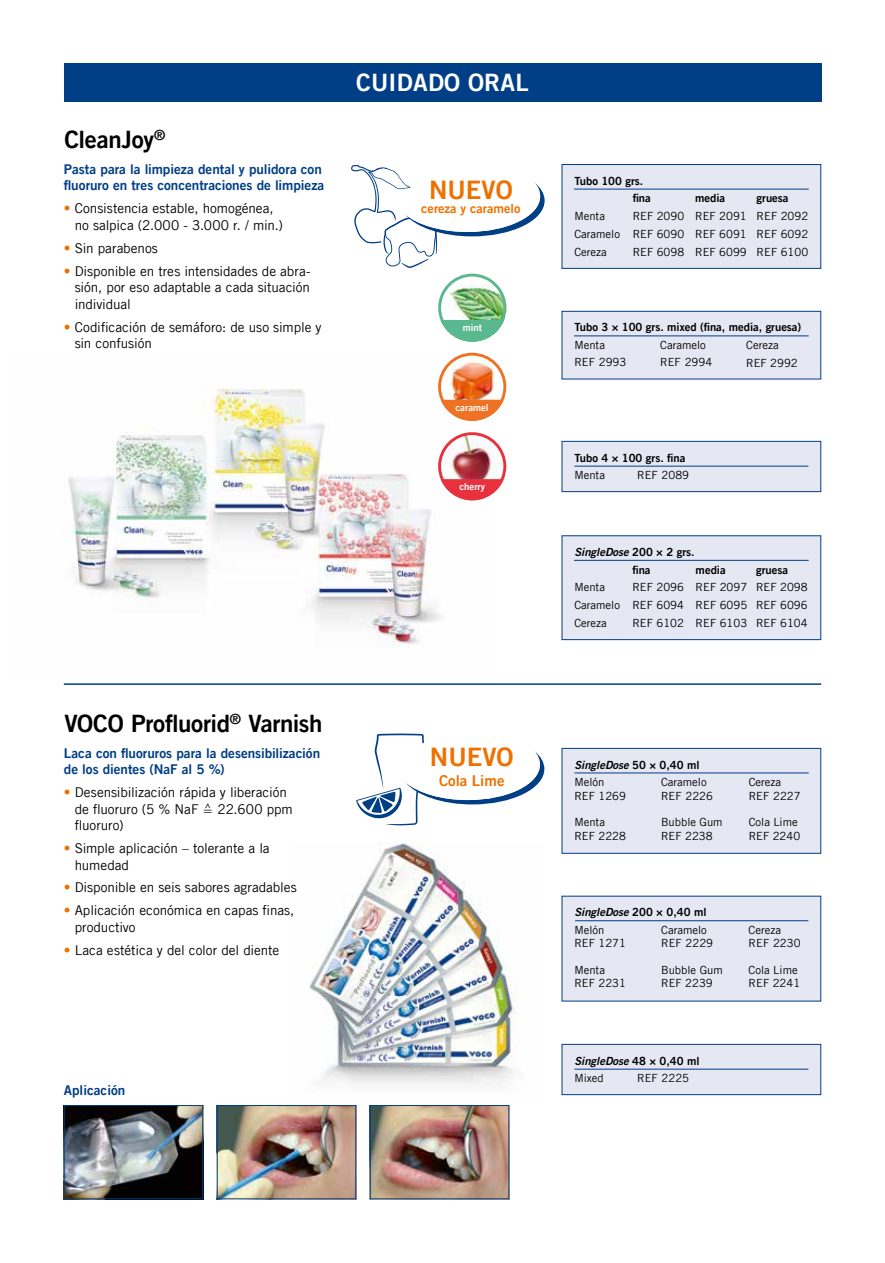
<style>
.page{position:relative;width:885px;height:1263px;background:#fff}
.page>*{position:absolute;margin:0;border:0;box-sizing:border-box;transform-origin:0 0}
.t1{font:25.5px "Trade Gothic LT Com Bd 2";color:#ee7100}
.t2{font:24px "Trade Gothic LT Com Bd 2";letter-spacing:-.015em;color:#000}
.t3{font:24px "Trade Gothic LT Com Bd 2";letter-spacing:.01em;color:#fff}
.t4{font:15px "Trade Gothic LT Com Bd 2";color:#ee7100}
.t5{font:13.5px/16.5px "Trade Gothic LT Com";letter-spacing:-.005em;color:#000}
.t6{font:13.5px/16.5px "Trade Gothic LT Com Bd 2";color:#003e85}
.t7{font:12.75px "Trade Gothic LT Com Bd 2";color:#ee7100}
.t8{font:11.25px/17.7px "Trade Gothic LT Com";color:#000}
.t9{font:11.25px "Trade Gothic LT Com Bd 2";color:#000}
.t10{font:11.25px "Trade Gothic LT Com Bd 2 Obl";color:#000}
.t11{font:9.6px "Trade Gothic LT Com Bd 2";color:#fff}
.s1{color:#ee7100}
.s2{font-family:"Lucida Sans Unicode"}
.s3{font-family:"Trade Gothic LT Com Bd 2"}
</style>
<div class="page">
<img style="left:68px;top:355px;width:424px;height:292px">
<svg style="left:438px;top:353px;width:68px;height:68px"></svg>
<img style="left:441px;top:359px;width:59px;height:41px">
<div style="left:438px;top:353px;width:68px;height:68px;border:3px solid #ee7224;border-radius:50%"></div>
<svg style="left:440px;top:400px;width:63px;height:21px"></svg>
<img style="left:438px;top:432px;width:68px;height:63px">
<svg style="left:440px;top:479px;width:63px;height:21px"></svg>
<div style="left:438px;top:432px;width:68px;height:68px;border:3px solid #e7323e;border-radius:50%"></div>
<svg style="left:438px;top:274px;width:68px;height:68px"></svg>
<img style="left:445px;top:284px;width:61px;height:36px">
<div style="left:438px;top:274px;width:68px;height:68px;border:3px solid #59b88e;border-radius:50%"></div>
<svg style="left:440px;top:320px;width:64px;height:22px"></svg>
<img style="left:309px;top:843px;width:208px;height:242px">
<img style="left:66px;top:1107px;width:135px;height:90px">
<div style="left:64px;top:1105px;width:139px;height:94px;border:1px solid #003e85"></div>
<img style="left:219px;top:1107px;width:135px;height:90px">
<div style="left:217px;top:1105px;width:139px;height:94px;border:1px solid #003e85"></div>
<img style="left:372px;top:1107px;width:135px;height:90px">
<div style="left:370px;top:1105px;width:139px;height:94px;border:1px solid #003e85"></div>
<div style="left:561px;top:441px;width:260px;height:51px;background:#e5e7f3;border:1px solid #003e85"></div>
<hr style="left:574px;top:466px;width:234px;height:1px;background:#003e85">
<div style="left:64px;top:64px;width:757px;height:38px;background:#003e85"></div>
<div style="left:561px;top:1044px;width:260px;height:51px;background:#e5e7f3;border:1px solid #003e85"></div>
<hr style="left:574px;top:1069px;width:234px;height:1px;background:#003e85">
<div style="left:561px;top:748px;width:260px;height:106px;background:#e5e7f3;border:1px solid #003e85"></div>
<hr style="left:574px;top:772px;width:234px;height:1px;background:#003e85">
<div style="left:561px;top:896px;width:260px;height:105px;background:#e5e7f3"></div>
<hr style="left:575px;top:920px;width:233px;height:1px;background:#003e85">
<svg style="left:356px;top:733px;width:188px;height:92px"></svg>
<hr style="left:64px;top:683px;width:757px;height:2px;background:#003e85">
<div style="left:561px;top:164px;width:260px;height:105px;background:#e5e7f3;border:1px solid #003e85"></div>
<hr style="left:574px;top:189px;width:234px;height:1px;background:#003e85">
<svg style="left:351px;top:165px;width:193px;height:103px"></svg>
<div style="left:561px;top:311px;width:260px;height:68px;background:#e5e7f3;border:1px solid #003e85"></div>
<hr style="left:574px;top:335px;width:234px;height:1px;background:#003e85">
<div style="left:561px;top:535px;width:260px;height:105px;background:#e5e7f3;border:1px solid #003e85"></div>
<hr style="left:574px;top:560px;width:234px;height:1px;background:#003e85">
<h2 class="t2" style="left:64px;top:125px;width:102px">CleanJoy<sup>®</sup></h2>
<p class="t6" style="left:64px;top:161px;width:262px">Pasta para la limpieza dental y pulidora con fluoruro en tres concentraciones de limpieza</p>
<p class="t5" style="left:75px;top:200px;width:210px;text-indent:-11px"><span class="s1">•</span> Consistencia estable, homogénea, no salpica (2.000 - 3.000 r. / min.)</p>
<p class="t5" style="left:64px;top:239px;width:96px"><span class="s1">•</span> Sin parabenos</p>
<p class="t5" style="left:75px;top:262px;width:237px;text-align:justify;text-indent:-11px"><span class="s1">•</span> Disponible en tres intensidades de abra&shy;sión, por eso adaptable a cada situación individual</p>
<p class="t5" style="left:75px;top:318px;width:248px;text-indent:-11px"><span class="s1">•</span> Codificación de semáforo: de uso simple y sin confusión</p>
<h2 class="t3" style="left:356px;top:68px;width:174px">CUIDADO ORAL</h2>
<h1 class="t1" style="left:429px;top:174px;width:85px">NUEVO</h1>
<p class="t7" style="left:421px;top:201px;width:101px">cereza y caramelo</p>
<p class="t11" style="left:462px;top:322px;width:21px">mint</p>
<p class="t11" style="left:455px;top:401px;width:35px">caramel</p>
<p class="t11" style="left:459px;top:480px;width:27px">cherry</p>
<h2 class="t2" style="left:64px;top:709px;width:259px">VOCO Profluorid<sup>®</sup> Varnish</h2>
<p class="t6" style="left:64px;top:744px;width:258px">Laca con fluoruros para la desensibilización de los dientes (NaF al 5 %)</p>
<p class="t5" style="left:75px;top:784px;width:220px;text-indent:-11px"><span class="s1">•</span> Desensibilización rápida y liberación de fluoruro (5 % NaF <span class="s2">≙</span> 22.600 ppm fluoruro)</p>
<p class="t5" style="left:75px;top:840px;width:196px;text-indent:-11px"><span class="s1">•</span> Simple aplicación – tolerante a la humedad</p>
<p class="t5" style="left:64px;top:879px;width:234px"><span class="s1">•</span> Disponible en seis sabores agradables</p>
<p class="t5" style="left:75px;top:902px;width:221px;text-indent:-11px"><span class="s1">•</span> Aplicación económica en capas finas, productivo</p>
<p class="t5" style="left:64px;top:941px;width:217px"><span class="s1">•</span> Laca estética y del color del diente</p>
<p class="t6" style="left:64px;top:1082px;width:63px">Aplicación</p>
<h1 class="t1" style="left:430px;top:741px;width:85px">NUEVO</h1>
<p class="t4" style="left:439px;top:771px;width:67px">Cola Lime</p>
<p class="t9" style="left:574px;top:174px;width:70px">Tubo 100 grs.</p>
<p class="t8" style="left:574px;top:207px;width:47px">Menta<br>Caramelo<br>Cereza</p>
<p class="t9" style="left:632px;top:191px;width:20px">fina</p>
<p class="t8" style="left:632px;top:207px;width:53px;text-align:justify">REF 2090<br>REF 6090<br>REF 6098</p>
<p class="t9" style="left:695px;top:191px;width:32px">media</p>
<p class="t8" style="left:695px;top:207px;width:53px;text-align:justify">REF 2091<br>REF 6091<br>REF 6099</p>
<p class="t9" style="left:756px;top:191px;width:33px">gruesa</p>
<p class="t8" style="left:756px;top:207px;width:53px;text-align:justify">REF 2092<br>REF 6092<br>REF 6100</p>
<p class="t9" style="left:574px;top:320px;width:228px">Tubo 3 × 100 grs. mixed (fina, media, gruesa)</p>
<p class="t8" style="left:574px;top:336px;width:53px;line-height:16.8px">Menta<br>REF 2993</p>
<p class="t8" style="left:660px;top:336px;width:53px;line-height:16.8px">Caramelo<br>REF 2994</p>
<p class="t8" style="left:746px;top:336px;width:53px">Cereza<br>REF 2992</p>
<p class="t9" style="left:574px;top:451px;width:112px">Tubo 4 × 100 grs. fina</p>
<p class="t8" style="left:574px;top:466px;width:32px">Menta</p>
<p class="t8" style="left:637px;top:466px;width:53px">REF 2089</p>
<p class="t10" style="left:574px;top:545px;width:122px">SingleDose <span class="s3">200 × 2 grs.</span></p>
<p class="t8" style="left:574px;top:578px;width:47px">Menta<br>Caramelo<br>Cereza</p>
<p class="t9" style="left:632px;top:563px;width:20px">fina</p>
<p class="t8" style="left:632px;top:578px;width:53px;text-align:justify">REF 2096<br>REF 6094<br>REF 6102</p>
<p class="t9" style="left:695px;top:563px;width:32px">media</p>
<p class="t8" style="left:695px;top:578px;width:53px;text-align:justify">REF 2097<br>REF 6095<br>REF 6103</p>
<p class="t9" style="left:756px;top:563px;width:33px">gruesa</p>
<p class="t8" style="left:756px;top:578px;width:53px;text-align:justify">REF 2098<br>REF 6096<br>REF 6104</p>
<p class="t10" style="left:574px;top:757px;width:127px">SingleDose <span class="s3">50 × 0,40 ml</span></p>
<p class="t8" style="left:574px;top:775px;width:53px;line-height:13.5px">Melón<br>REF 1269</p>
<p class="t8" style="left:574px;top:815px;width:53px;line-height:13.5px">Menta<br>REF 2228</p>
<p class="t8" style="left:661px;top:775px;width:53px;line-height:13.5px">Caramelo<br>REF 2226</p>
<p class="t8" style="left:661px;top:815px;width:63px;line-height:13.5px">Bubble Gum<br>REF 2238</p>
<p class="t8" style="left:748px;top:775px;width:53px;line-height:13.5px">Cereza<br>REF 2227</p>
<p class="t8" style="left:748px;top:815px;width:53px;line-height:13.5px">Cola Lime<br>REF 2240</p>
<p class="t10" style="left:574px;top:905px;width:134px">SingleDose <span class="s3">200 × 0,40 ml</span></p>
<p class="t8" style="left:574px;top:923px;width:53px;line-height:13.5px">Melón<br>REF 1271</p>
<p class="t8" style="left:574px;top:963px;width:53px;line-height:13.5px">Menta<br>REF 2231</p>
<p class="t8" style="left:661px;top:923px;width:53px;line-height:13.5px">Caramelo<br>REF 2229</p>
<p class="t8" style="left:661px;top:963px;width:63px;line-height:13.5px">Bubble Gum<br>REF 2239</p>
<p class="t8" style="left:748px;top:923px;width:53px;line-height:13.5px">Cereza<br>REF 2230</p>
<p class="t8" style="left:748px;top:963px;width:53px;line-height:13.5px">Cola Lime<br>REF 2241</p>
<p class="t10" style="left:574px;top:1054px;width:127px">SingleDose <span class="s3">48 × 0,40 ml</span></p>
<p class="t8" style="left:574px;top:1069px;width:31px">Mixed</p>
<p class="t8" style="left:637px;top:1069px;width:53px">REF 2225</p>
</div>
